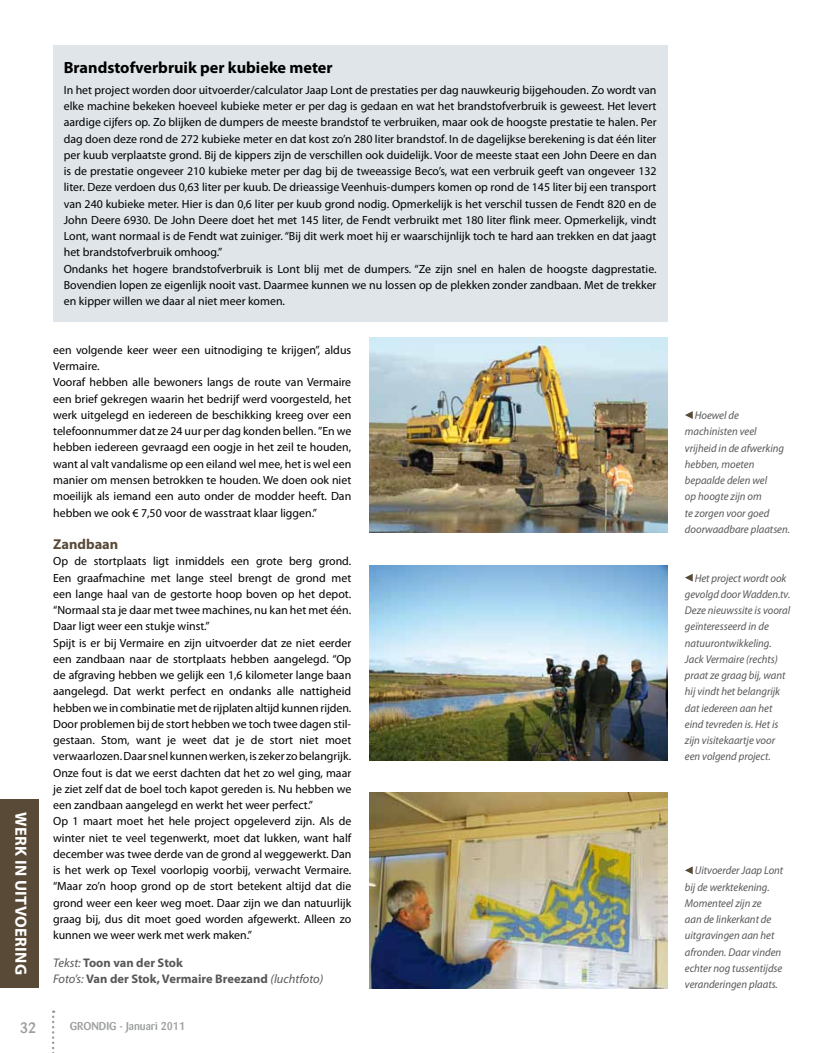
<style>
.page{position:relative;width:815px;height:1053px;background:#fff}
.page>*{position:absolute;margin:0;border:0;box-sizing:border-box;transform-origin:0 0}
.t1{font:700 16.25px "Myriad Pro";color:#000}
.t2{font:700 16.25px "Myriad Pro";letter-spacing:.02em;color:#fff}
.t3{font:500 15px "Barmeno Pro";color:#9c9e9f}
.t4{font:700 14.38px "Myriad Pro";color:#594a38}
.t5{font:700 12.5px/16.2px "Myriad Pro";color:#58585a}
.t6{font:11.88px/16.2px "Myriad Pro";color:#000}
.t7{font:italic 11.25px/16.2px "Myriad Pro";color:#58585a;scale:.95 1}
.t8{font:500 11.25px "Barmeno Pro";color:#9c9e9f}
.s1{font-weight:400;font-style:italic}
</style>
<div class="page">
<svg style="left:52px;top:1010px;width:2px;height:43px"></svg>
<div style="left:0;top:799px;width:39px;height:189px;background:#594a38"></div>
<svg style="left:685px;top:411px;width:8px;height:8px"></svg>
<svg style="left:685px;top:573px;width:8px;height:8px"></svg>
<img style="left:369px;top:338px;width:298px;height:194px">
<img style="left:369px;top:565px;width:298px;height:195px">
<img style="left:369px;top:792px;width:298px;height:196px">
<svg style="left:685px;top:866px;width:8px;height:8px"></svg>
<div style="left:53px;top:45px;width:614px;height:276px;background:#dfe5e9"></div>
<h1 class="t2" style="left:32px;top:812px;width:164px;rotate:90deg">werk in uitvoering</h1>
<h1 class="t1" style="left:64px;top:56px;width:270px">Brandstofverbruik per kubieke meter</h1>
<p class="t6" style="left:64px;top:81px;width:594px">In het project worden door uitvoerder/calculator Jaap Lont de prestaties per dag nauwkeurig bijgehouden. Zo wordt van elke machine bekeken hoeveel kubieke meter er per dag is gedaan en wat het brandstofverbruik is geweest. Het levert aardige cijfers op. Zo blijken de dumpers de meeste brandstof te verbruiken, maar ook de hoogste prestatie te halen. Per dag doen deze rond de 272 kubieke meter en dat kost zo’n 280 liter brandstof. In de dagelijkse berekening is dat één liter per kuub verplaatste grond. Bij de kippers zijn de verschillen ook duidelijk. Voor de meeste staat een John Deere en dan is de prestatie ongeveer 210 kubieke meter per dag bij de tweeassige Beco’s, wat een verbruik geeft van ongeveer 132 liter. Deze verdoen dus 0,63 liter per kuub. De drieassige Veenhuis-dumpers komen op rond de 145 liter bij een transport van 240 kubieke meter. Hier is dan 0,6 liter per kuub grond nodig. Opmerkelijk is het verschil tussen de Fendt 820 en de John Deere 6930. De John Deere doet het met 145 liter, de Fendt verbruikt met 180 liter flink meer. Opmerkelijk, vindt Lont, want normaal is de Fendt wat zuiniger. “Bij dit werk moet hij er waarschijnlijk toch te hard aan trekken en dat jaagt het brandstofverbruik omhoog.”<br>Ondanks het hogere brandstofverbruik is Lont blij met de dumpers. “Ze zijn snel en halen de hoogste dagprestatie.<br>Bovendien lopen ze eigenlijk nooit vast. Daarmee kunnen we nu lossen op de plekken zonder zandbaan. Met de trekker en kipper willen we daar al niet meer komen.</p>
<p class="t6" style="left:53px;top:341px;width:300px">een volgende keer weer een uitnodiging te krijgen”, aldus Vermaire.<br>Vooraf hebben alle bewoners langs de route van Vermaire een brief gekregen waarin het bedrijf werd voorgesteld, het werk uitgelegd en iedereen de beschikking kreeg over een telefoonnummer dat ze 24 uur per dag konden bellen. ”En we hebben iedereen gevraagd een oogje in het zeil te houden, want al valt vandalisme op een eiland wel mee, het is wel een manier om mensen betrokken te houden. We doen ook niet moeilijk als iemand een auto onder de modder heeft. Dan hebben we ook € 7,50 voor de wasstraat klaar liggen.”</p>
<p class="t4" style="left:53px;top:535px;width:67px">Zandbaan</p>
<p class="t6" style="left:53px;top:553px;width:300px">Op de stortplaats ligt inmiddels een grote berg grond.<br>Een graafmachine met lange steel brengt de grond met een lange haal van de gestorte hoop boven op het depot. “Normaal sta je daar met twee machines, nu kan het met één.<br>Daar ligt weer een stukje winst.”<br>Spijt is er bij Vermaire en zijn uitvoerder dat ze niet eerder een zandbaan naar de stortplaats hebben aangelegd. “Op de afgraving hebben we gelijk een 1,6 kilometer lange baan aangelegd. Dat werkt perfect en ondanks alle nattigheid hebben we in combinatie met de rijplaten altijd kunnen rijden.<br>Door problemen bij de stort hebben we toch twee dagen stil&shy;gestaan. Stom, want je weet dat je de stort niet moet verwaarlozen. Daar snel kunnen werken, is zeker zo belangrijk.<br>Onze fout is dat we eerst dachten dat het zo wel ging, maar je ziet zelf dat de boel toch kapot gereden is. Nu hebben we een zandbaan aangelegd en werkt het weer perfect.”<br>Op 1 maart moet het hele project opgeleverd zijn. Als de winter niet te veel tegenwerkt, moet dat lukken, want half december was twee derde van de grond al weggewerkt. Dan is het werk op Texel voorlopig voorbij, verwacht Vermaire. “Maar zo’n hoop grond op de stort betekent altijd dat die grond weer een keer weg moet. Daar zijn we dan natuurlijk graag bij, dus dit moet goed worden afgewerkt. Alleen zo kunnen we weer werk met werk maken.”</p>
<p class="t5" style="left:53px;top:954px;width:272px"><span class="s1">Tekst:</span> Toon van der Stok<br><span class="s1">Foto’s:</span> Van der Stok, Vermaire Breezand <span class="s1">(luchtfoto)</span></p>
<p class="t3" style="left:20px;top:1017px;width:18px">32</p>
<p class="t8" style="left:70px;top:1018px;width:117px">GRONDIG - Januari 2011</p>
<p class="t7" style="left:685px;top:407px;width:112px;text-indent:10px">Hoewel de machinisten veel vrijheid in de afwerking hebben, moeten bepaalde delen wel<br>op hoogte zijn om<br>te zorgen voor goed doorwaadbare plaatsen.</p>
<p class="t7" style="left:685px;top:569px;width:112px;text-indent:10px">Het project wordt ook gevolgd door Wadden.tv.<br>Deze nieuwssite is vooral geïnteresseerd in de natuurontwikkeling.<br>Jack Vermaire (rechts) praat ze graag bij, want hij vindt het belangrijk dat iedereen aan het eind tevreden is. Het is zijn visitekaartje voor een volgend project.</p>
<p class="t7" style="left:685px;top:862px;width:105px;text-indent:10px">Uitvoerder Jaap Lont bij de werktekening.<br>Momenteel zijn ze<br>aan de linkerkant de uitgravingen aan het afronden. Daar vinden echter nog tussentijdse veranderingen plaats.</p>
</div>
